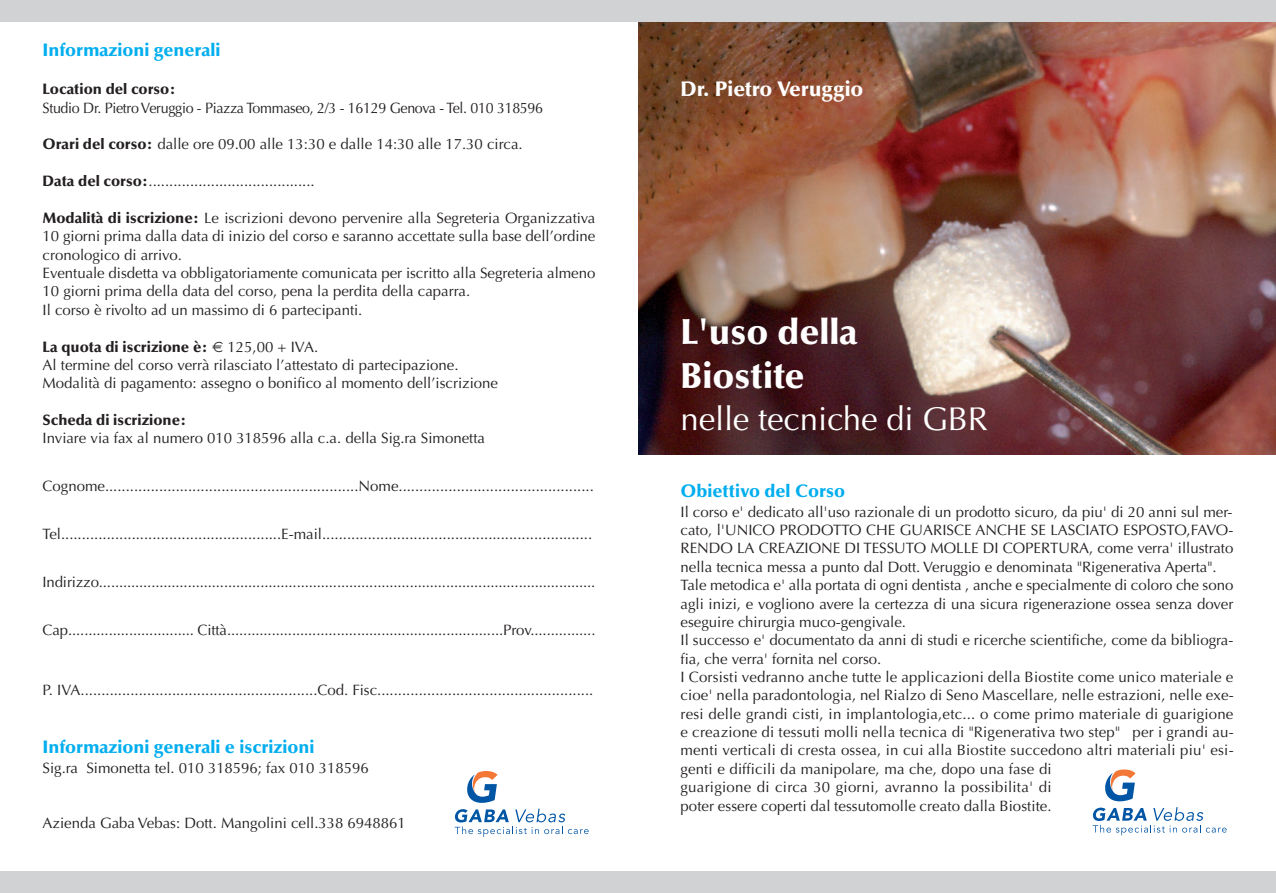
<style>
.page{position:relative;width:1276px;height:893px;background:#fff}
.page>*{position:absolute;margin:0;border:0;box-sizing:border-box;transform-origin:0 0}
.t1{font:900 36px/44.1px "Optima";color:#fff}
.t2{font:33px "Optima";letter-spacing:-.005em;color:#fff}
.t3{font:900 21px "Optima";letter-spacing:-.005em;color:#fff}
.t4{font:900 18px "Optima";color:#00aeef}
.t5{font:15px/18.3px "Optima";color:#231f20}
.t6{font:15px "Optima";letter-spacing:-.02em;color:#231f20;scale:.95 1}
.t7{font:900 15px "Optima";color:#231f20}
.s1{font-weight:900}
</style>
<div class="page">
<img style="left:638px;top:21px;width:638px;height:433px">
<svg style="left:467px;top:771px;width:30px;height:32px"></svg>
<svg style="left:455px;top:809px;width:133px;height:28px"></svg>
<svg style="left:1105px;top:769px;width:30px;height:32px"></svg>
<svg style="left:1092px;top:807px;width:134px;height:28px"></svg>
<div style="left:0;top:0;width:638px;height:21px;background:#d1d2d4"></div>
<div style="left:638px;top:0;width:638px;height:21px;background:#d1d2d4"></div>
<div style="left:0;top:872px;width:638px;height:21px;background:#d1d2d4"></div>
<div style="left:638px;top:872px;width:638px;height:21px;background:#d1d2d4"></div>
<p class="t4" style="left:43px;top:43px;width:179px">Informazioni generali</p>
<p class="t7" style="left:43px;top:83px;width:135px">Location del corso:</p>
<p class="t6" style="left:43px;top:101px;width:528px">Studio Dr. Pietro Veruggio - Piazza Tommaseo, 2/3 - 16129 Genova - Tel. 010 318596</p>
<p class="t5" style="left:43px;top:137px;width:482px"><span class="s1">Orari del corso:</span> dalle ore 09.00 alle 13:30 e dalle 14:30 alle 17.30 circa.</p>
<p class="t5" style="left:43px;top:173px;width:274px"><span class="s1">Data del corso:</span>........................................</p>
<p class="t5" style="left:43px;top:210px;width:554px"><span class="s1">Modalità di iscrizione:</span> Le iscrizioni devono pervenire alla Segreteria Organizzativa 10 giorni prima dalla data di inizio del corso e saranno accettate sulla base dell’ordine cronologico di arrivo.<br>Eventuale disdetta va obbligatoriamente comunicata per iscritto alla Segreteria almeno 10 giorni prima della data del corso, pena la perdita della caparra.<br>Il corso è rivolto ad un massimo di 6 partecipanti.</p>
<p class="t7" style="left:43px;top:341px;width:167px">La quota di iscrizione è:</p>
<p class="t5" style="left:43px;top:339px;width:457px;text-indent:185px">125,00 + IVA.<br>Al termine del corso verrà rilasciato l’attestato di partecipazione.<br>Modalità di pagamento: assegno o bonifico al momento dell’iscrizione</p>
<p class="t7" style="left:43px;top:414px;width:146px">Scheda di iscrizione:</p>
<p class="t5" style="left:43px;top:431px;width:444px">Inviare via fax al numero 010 318596 alla c.a. della Sig.ra Simonetta</p>
<p class="t5" style="left:43px;top:479px;width:553px">Cognome.............................................................Nome...............................................</p>
<p class="t5" style="left:43px;top:527px;width:551px">Tel.....................................................E-mail.................................................................</p>
<p class="t5" style="left:43px;top:575px;width:554px">Indirizzo...........................................................................................................................</p>
<p class="t5" style="left:43px;top:623px;width:554px">Cap............................... Città....................................................................Prov................</p>
<p class="t5" style="left:43px;top:683px;width:552px">P. IVA.........................................................Cod. Fisc....................................................</p>
<p class="t4" style="left:43px;top:740px;width:273px">Informazioni generali e iscrizioni</p>
<p class="t5" style="left:43px;top:760px;width:328px">Sig.ra Simonetta tel. 010 318596; fax 010 318596</p>
<p class="t5" style="left:43px;top:815px;width:365px">Azienda Gaba Vebas: Dott. Mangolini cell.338 6948861</p>
<h3 class="t3" style="left:680px;top:80px;width:184px">Dr. Pietro Veruggio</h3>
<h1 class="t1" style="left:680px;top:313px;width:178px">L'uso della<br>Biostite</h1>
<h2 class="t2" style="left:680px;top:405px;width:309px">nelle tecniche di GBR</h2>
<p class="t4" style="left:680px;top:484px;width:166px">Obiettivo del Corso</p>
<p class="t5" style="left:680px;top:504px;width:554px">Il corso e' dedicato all'uso razionale di un prodotto sicuro, da piu' di 20 anni sul mer&shy;cato, l'UNICO PRODOTTO CHE GUARISCE ANCHE SE LASCIATO ESPOSTO,FAVO-RENDO LA CREAZIONE DI TESSUTO MOLLE DI COPERTURA, come verra' illustrato nella tecnica messa a punto dal Dott. Veruggio e denominata "Rigenerativa Aperta".<br>Tale metodica e' alla portata di ogni dentista , anche e specialmente di coloro che sono agli inizi, e vogliono avere la certezza di una sicura rigenerazione ossea senza dover eseguire chirurgia muco-gengivale.<br>Il successo e' documentato da anni di studi e ricerche scientifiche, come da bibliogra&shy;fia, che verra' fornita nel corso.<br>I Corsisti vedranno anche tutte le applicazioni della Biostite come unico materiale e cioe' nella paradontologia, nel Rialzo di Seno Mascellare, nelle estrazioni, nelle exe&shy;resi delle grandi cisti, in implantologia,etc... o come primo materiale di guarigione e creazione di tessuti molli nella tecnica di "Rigenerativa two step" per i grandi au&shy;menti verticali di cresta ossea, in cui alla Biostite succedono altri materiali piu' esi&shy;genti e difficili da manipolare, ma che, dopo una fase di<br>guarigione di circa 30 giorni, avranno la possibilita' di<br>poter essere coperti dal tessutomolle creato dalla Biostite.</p>
</div>
